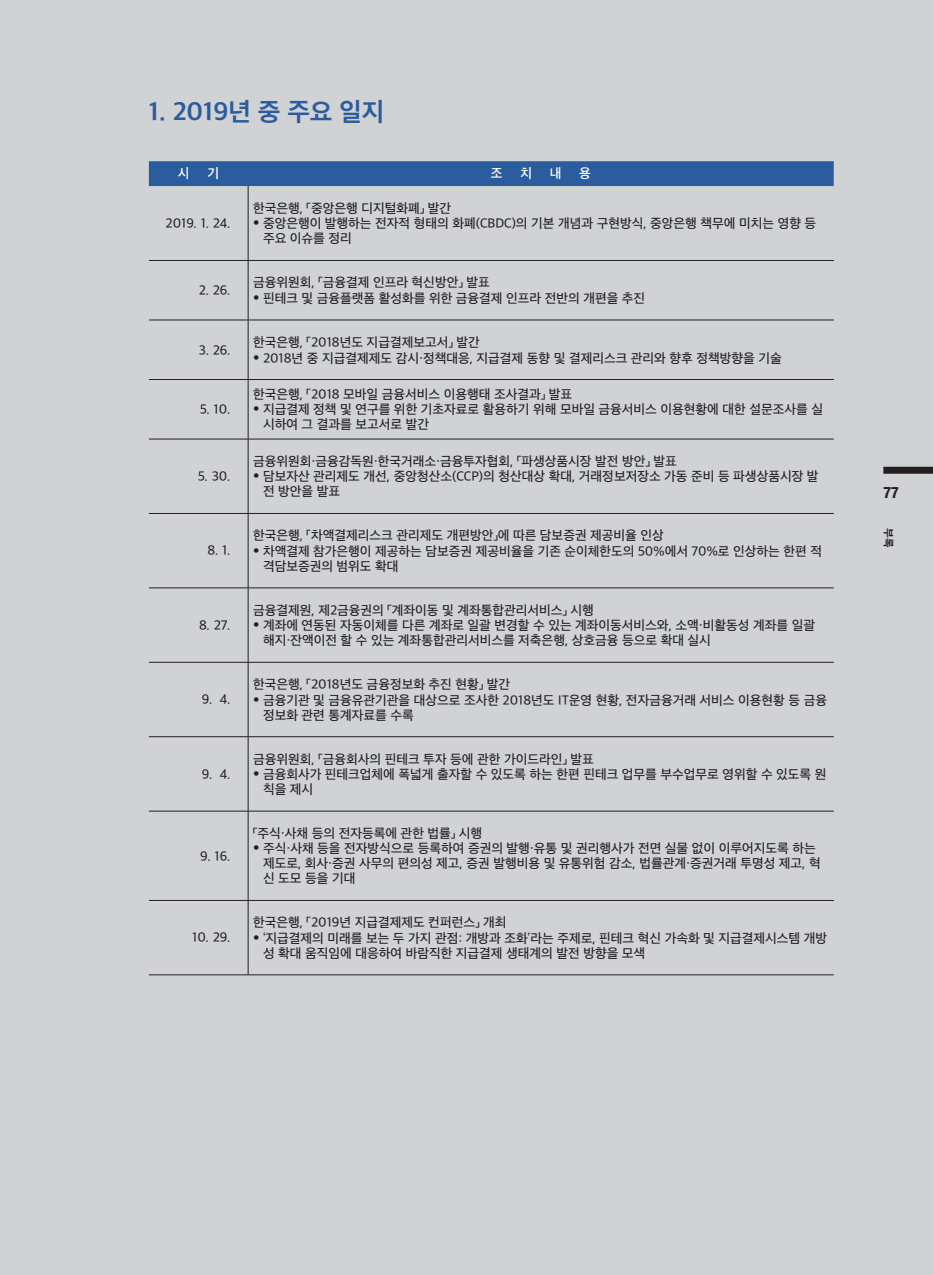
<style>
.page{position:relative;width:933px;height:1275px;background:#d1d2d4}
.page>*{position:absolute;margin:0;border:0;box-sizing:border-box;transform-origin:0 0}
.t1{font:24.5px "SD Gothic Neo 1 OTFB";color:#2b5c9d}
.t2{font:700 condensed 15.75px "Helvetica Neue LT Std";color:#231f20}
.t3{font:12.6px/14.9px "SD Gothic Neo 1 OTFM";color:#231f20}
.t4{font:12.6px "SD Gothic Neo 1 OTFSB";color:#fff}
.t5{font:10.5px "SD Gothic Neo 1 OTFB";color:#231f20}
.s1{font-family:"Helvetica Neue LT Std";font-weight:500;font-stretch:condensed}
</style>
<div class="page">
<div style="left:883px;top:467px;width:50px;height:7px;background:#231f20"></div>
<div style="left:149px;top:161px;width:684px;height:25px;background:#2b5c9d"></div>
<hr style="left:149px;top:260px;width:99px;height:1px;background:#231f20">
<hr style="left:248px;top:260px;width:585px;height:1px;background:#231f20">
<hr style="left:149px;top:320px;width:99px;height:1px;background:#231f20">
<hr style="left:248px;top:320px;width:585px;height:1px;background:#231f20">
<hr style="left:149px;top:379px;width:99px;height:1px;background:#231f20">
<hr style="left:248px;top:379px;width:585px;height:1px;background:#231f20">
<hr style="left:149px;top:439px;width:99px;height:1px;background:#231f20">
<hr style="left:248px;top:439px;width:585px;height:1px;background:#231f20">
<hr style="left:149px;top:513px;width:99px;height:1px;background:#231f20">
<hr style="left:248px;top:513px;width:585px;height:1px;background:#231f20">
<hr style="left:149px;top:588px;width:99px;height:1px;background:#231f20">
<hr style="left:248px;top:588px;width:585px;height:1px;background:#231f20">
<hr style="left:149px;top:662px;width:99px;height:1px;background:#231f20">
<hr style="left:248px;top:662px;width:585px;height:1px;background:#231f20">
<hr style="left:149px;top:736px;width:99px;height:1px;background:#231f20">
<hr style="left:248px;top:736px;width:585px;height:1px;background:#231f20">
<hr style="left:149px;top:811px;width:99px;height:1px;background:#231f20">
<hr style="left:248px;top:811px;width:585px;height:1px;background:#231f20">
<hr style="left:149px;top:900px;width:99px;height:1px;background:#231f20">
<hr style="left:248px;top:900px;width:585px;height:1px;background:#231f20">
<hr style="left:149px;top:974px;width:99px;height:1px;background:#231f20">
<hr style="left:248px;top:974px;width:585px;height:1px;background:#231f20">
<hr style="left:248px;top:186px;width:1px;height:74px;background:#231f20">
<hr style="left:248px;top:261px;width:1px;height:59px;background:#231f20">
<hr style="left:248px;top:320px;width:1px;height:59px;background:#231f20">
<hr style="left:248px;top:380px;width:1px;height:59px;background:#231f20">
<hr style="left:248px;top:439px;width:1px;height:74px;background:#231f20">
<hr style="left:248px;top:514px;width:1px;height:74px;background:#231f20">
<hr style="left:248px;top:588px;width:1px;height:74px;background:#231f20">
<hr style="left:248px;top:662px;width:1px;height:74px;background:#231f20">
<hr style="left:248px;top:737px;width:1px;height:74px;background:#231f20">
<hr style="left:248px;top:811px;width:1px;height:89px;background:#231f20">
<hr style="left:248px;top:901px;width:1px;height:74px;background:#231f20">
<p class="t1" style="left:149px;top:99px;width:237px">1. 2019년 중 주요 일지</p>
<p class="t4" style="left:178px;top:167px;width:13px">시</p>
<p class="t4" style="left:207px;top:167px;width:13px">기</p>
<p class="t4" style="left:491px;top:167px;width:13px">조</p>
<p class="t4" style="left:520px;top:167px;width:13px">치</p>
<p class="t4" style="left:550px;top:167px;width:13px">내</p>
<p class="t4" style="left:579px;top:167px;width:13px">용</p>
<p class="t3" style="left:165px;top:216px;width:67px">2019. 1. 24.</p>
<p class="t3" style="left:253px;top:200px;width:199px">한국은행, 「중앙은행 디지털화폐」 발간</p>
<p class="t3" style="left:263px;top:216px;width:555px;text-indent:-10px"><span class="s1">•</span> 중앙은행이 발행하는 전자적 형태의 화폐(CBDC)의 기본 개념과 구현방식, 중앙은행 책무에 미치는 영향 등 주요 이슈를 정리</p>
<p class="t3" style="left:199px;top:283px;width:33px">2. 26.</p>
<p class="t3" style="left:199px;top:342px;width:33px">3. 26.</p>
<p class="t3" style="left:200px;top:402px;width:32px">5. 10.</p>
<p class="t3" style="left:198px;top:469px;width:34px">5. 30.</p>
<p class="t3" style="left:207px;top:543px;width:25px">8. 1.</p>
<p class="t3" style="left:199px;top:618px;width:33px">8. 27.</p>
<p class="t3" style="left:202px;top:692px;width:30px">9. 4.</p>
<p class="t3" style="left:202px;top:766px;width:30px">9. 4.</p>
<p class="t3" style="left:200px;top:848px;width:32px">9. 16.</p>
<p class="t3" style="left:192px;top:930px;width:40px">10. 29.</p>
<p class="t3" style="left:253px;top:275px;width:238px">금융위원회, 「금융결제 인프라 혁신방안」 발표</p>
<p class="t3" style="left:253px;top:291px;width:394px"><span class="s1">•</span> 핀테크 및 금융플랫폼 활성화를 위한 금융결제 인프라 전반의 개편을 추진</p>
<p class="t3" style="left:253px;top:335px;width:228px">한국은행, 「2018년도 지급결제보고서」 발간</p>
<p class="t3" style="left:253px;top:350px;width:530px"><span class="s1">•</span> 2018년 중 지급결제제도 감시·정책대응, 지급결제 동향 및 결제리스크 관리와 향후 정책방향을 기술</p>
<p class="t3" style="left:253px;top:387px;width:320px">한국은행, 「2018 모바일 금융서비스 이용행태 조사결과」 발표</p>
<p class="t3" style="left:263px;top:402px;width:561px;text-indent:-10px"><span class="s1">•</span> 지급결제 정책 및 연구를 위한 기초자료로 활용하기 위해 모바일 금융서비스 이용현황에 대한 설문조사를 실 시하여 그 결과를 보고서로 발간</p>
<p class="t3" style="left:253px;top:454px;width:425px">금융위원회·금융감독원·한국거래소·금융투자협회, 「파생상품시장 발전 방안」 발표</p>
<p class="t3" style="left:263px;top:469px;width:557px;text-indent:-10px"><span class="s1">•</span> 담보자산 관리제도 개선, 중앙청산소(CCP)의 청산대상 확대, 거래정보저장소 가동 준비 등 파생상품시장 발 전 방안을 발표</p>
<p class="t3" style="left:253px;top:528px;width:412px">한국은행, 「차액결제리스크 관리제도 개편방안」에 따른 담보증권 제공비율 인상</p>
<p class="t3" style="left:263px;top:544px;width:560px;text-indent:-10px"><span class="s1">•</span> 차액결제 참가은행이 제공하는 담보증권 제공비율을 기존 순이체한도의 50%에서 70%로 인상하는 한편 적 격담보증권의 범위도 확대</p>
<p class="t3" style="left:253px;top:602px;width:342px">금융결제원, 제2금융권의 「계좌이동 및 계좌통합관리서비스」 시행</p>
<p class="t3" style="left:263px;top:618px;width:553px;text-indent:-10px"><span class="s1">•</span> 계좌에 연동된 자동이체를 다른 계좌로 일괄 변경할 수 있는 계좌이동서비스와, 소액·비활동성 계좌를 일괄 해지·잔액이전 할 수 있는 계좌통합관리서비스를 저축은행, 상호금융 등으로 확대 실시</p>
<p class="t3" style="left:253px;top:677px;width:259px">한국은행, 「2018년도 금융정보화 추진 현황」 발간</p>
<p class="t3" style="left:263px;top:692px;width:565px;text-indent:-10px"><span class="s1">•</span> 금융기관 및 금융유관기관을 대상으로 조사한 2018년도 IT운영 현황, 전자금융거래 서비스 이용현황 등 금융 정보화 관련 통계자료를 수록</p>
<p class="t3" style="left:253px;top:751px;width:342px">금융위원회, 「금융회사의 핀테크 투자 등에 관한 가이드라인」 발표</p>
<p class="t3" style="left:263px;top:767px;width:565px;text-indent:-10px"><span class="s1">•</span> 금융회사가 핀테크업체에 폭넓게 출자할 수 있도록 하는 한편 핀테크 업무를 부수업무로 영위할 수 있도록 원 칙을 제시</p>
<p class="t3" style="left:253px;top:825px;width:231px">「주식·사채 등의 전자등록에 관한 법률」 시행</p>
<p class="t3" style="left:263px;top:841px;width:559px;text-indent:-10px"><span class="s1">•</span> 주식·사채 등을 전자방식으로 등록하여 증권의 발행·유통 및 권리행사가 전면 실물 없이 이루어지도록 하는 제도로, 회사·증권 사무의 편의성 제고, 증권 발행비용 및 유통위험 감소, 법률관계·증권거래 투명성 제고, 혁 신 도모 등을 기대</p>
<p class="t3" style="left:253px;top:915px;width:255px">한국은행, 「2019년 지급결제제도 컨퍼런스」 개최</p>
<p class="t3" style="left:263px;top:931px;width:565px;text-indent:-10px"><span class="s1">•</span> ‘지급결제의 미래를 보는 두 가지 관점: 개방과 조화’라는 주제로, 핀테크 혁신 가속화 및 지급결제시스템 개방 성 확대 움직임에 대응하여 바람직한 지급결제 생태계의 발전 방향을 모색</p>
<p class="t2" style="left:883px;top:483px;width:17px">77</p>
<p class="t5" style="left:893px;top:528px;width:21px;rotate:90deg">부록</p>
</div>
